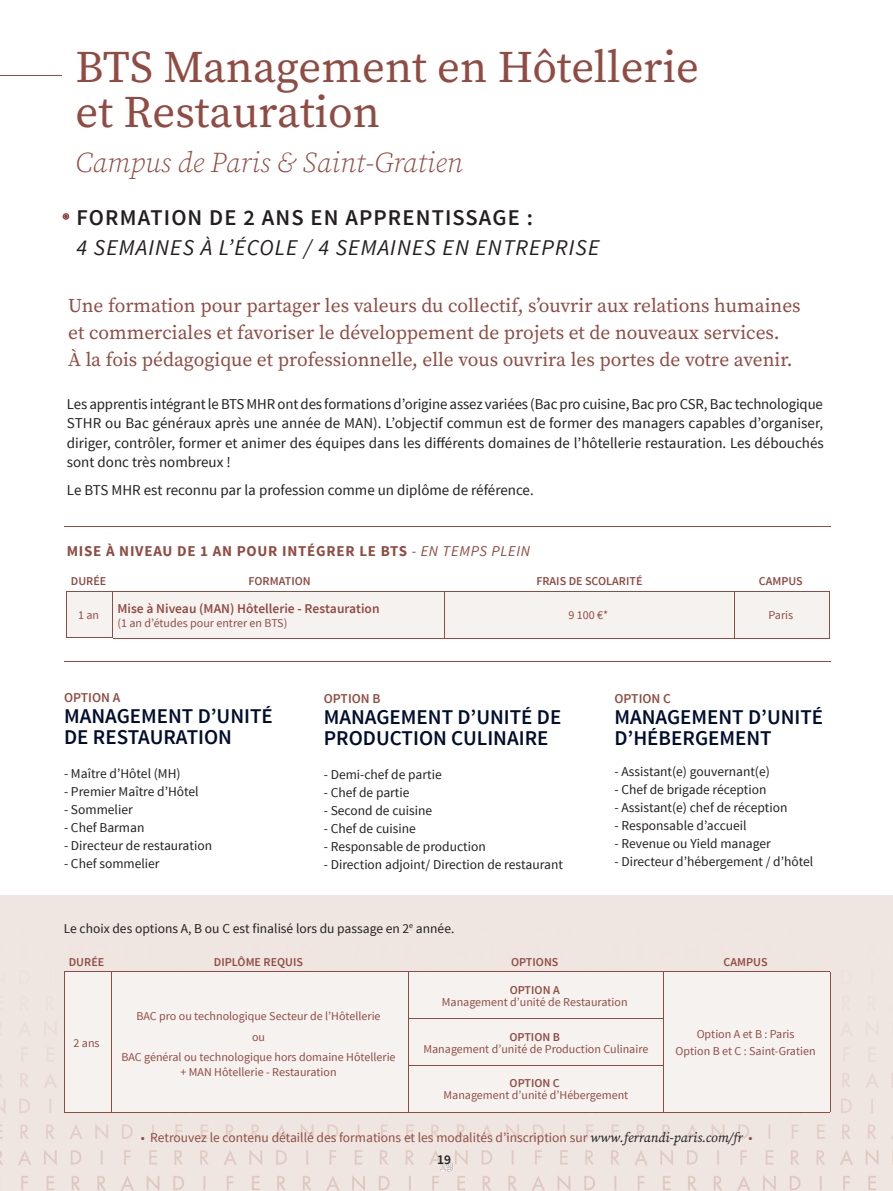
<style>
.page{position:relative;width:893px;height:1191px;background:#fff}
.page>*{position:absolute;margin:0;border:0;box-sizing:border-box;transform-origin:0 0}
.t1{font:45px/45px "Source Serif Variable";color:#904c43}
.t2{font:italic 28.5px "Source Serif Variable";color:#904c43}
.t3{font:italic 22.5px "Source Sans Pro";letter-spacing:.05em;color:#231f20}
.t4{font:600 22.5px "Source Sans Pro";letter-spacing:.05em;color:#231f20}
.t5{font:600 21px/21px "Source Sans Pro";color:#000d2e}
.t6{font:19.5px/27px "Source Serif Variable";color:#904c43}
.t7{font:15px/19.5px "Source Sans Pro";color:#231f20;text-align:justify}
.t8{font:700 15px "Source Sans Pro";letter-spacing:.05em;color:#904c43}
.t9{font:13.5px "Source Sans Pro";color:#231f20}
.t10{font:13.5px/22px "Source Sans Pro";color:#904c43;text-align:center}
.t11{font:600 13.5px "Source Sans Pro";color:#904c43}
.t12{font:600 13.5px "Source Sans Pro";color:#231f20}
.t13{font:12px/20.5px "Source Sans Pro";color:#904c43;text-align:center}
.t14{font:600 12px "Source Sans Pro";color:#904c43}
.s1{font-weight:400;font-style:italic}
.s2{font-family:"Source Serif Variable";font-style:italic;color:#231f20}
.s3{font-weight:600;color:#231f20}
</style>
<div class="page">
<div style="left:0;top:896px;width:893px;height:295px;background:#efe5e1"></div>
<hr style="left:0;top:75px;width:62px;height:1px;background:#904c43">
<div style="left:65px;top:972px;width:765px;height:140px;background:#f6f2f0"></div>
<hr style="left:64px;top:972px;width:1px;height:46px;background:#904c43">
<hr style="left:64px;top:1018px;width:1px;height:47px;background:#904c43">
<hr style="left:64px;top:1065px;width:1px;height:47px;background:#904c43">
<hr style="left:64px;top:971px;width:47px;height:1px;background:#904c43">
<hr style="left:111px;top:972px;width:1px;height:46px;background:#904c43">
<hr style="left:111px;top:1018px;width:1px;height:47px;background:#904c43">
<hr style="left:111px;top:1065px;width:1px;height:47px;background:#904c43">
<hr style="left:111px;top:971px;width:297px;height:1px;background:#904c43">
<hr style="left:408px;top:971px;width:255px;height:1px;background:#904c43">
<hr style="left:408px;top:972px;width:1px;height:46px;background:#904c43">
<hr style="left:408px;top:1018px;width:1px;height:47px;background:#904c43">
<hr style="left:408px;top:1065px;width:1px;height:47px;background:#904c43">
<hr style="left:64px;top:1112px;width:47px;height:1px;background:#904c43">
<hr style="left:408px;top:1018px;width:255px;height:1px;background:#904c43">
<hr style="left:408px;top:1065px;width:255px;height:1px;background:#904c43">
<hr style="left:111px;top:1112px;width:297px;height:1px;background:#904c43">
<hr style="left:408px;top:1112px;width:255px;height:1px;background:#904c43">
<hr style="left:663px;top:971px;width:167px;height:1px;background:#904c43">
<hr style="left:663px;top:972px;width:1px;height:46px;background:#904c43">
<hr style="left:830px;top:972px;width:1px;height:46px;background:#904c43">
<hr style="left:663px;top:1018px;width:1px;height:47px;background:#904c43">
<hr style="left:830px;top:1018px;width:1px;height:47px;background:#904c43">
<hr style="left:663px;top:1065px;width:1px;height:47px;background:#904c43">
<hr style="left:830px;top:1065px;width:1px;height:47px;background:#904c43">
<hr style="left:663px;top:1112px;width:167px;height:1px;background:#904c43">
<div style="left:113px;top:592px;width:716px;height:46px;background:#f6f2f0"></div>
<hr style="left:735px;top:591px;width:94px;height:1px;background:#904c43">
<hr style="left:735px;top:591px;width:1px;height:47px;background:#904c43">
<hr style="left:829px;top:591px;width:1px;height:47px;background:#904c43">
<hr style="left:735px;top:638px;width:94px;height:1px;background:#904c43">
<hr style="left:113px;top:591px;width:331px;height:1px;background:#904c43">
<hr style="left:444px;top:591px;width:291px;height:1px;background:#904c43">
<hr style="left:444px;top:591px;width:1px;height:47px;background:#904c43">
<hr style="left:113px;top:638px;width:331px;height:1px;background:#904c43">
<hr style="left:444px;top:638px;width:291px;height:1px;background:#904c43">
<div style="left:67px;top:591px;width:46px;height:47px;background:#f6f2f0"></div>
<hr style="left:67px;top:591px;width:46px;height:1px;background:#904c43">
<hr style="left:67px;top:591px;width:1px;height:47px;background:#904c43">
<hr style="left:112px;top:591px;width:1px;height:47px;background:#904c43">
<hr style="left:67px;top:638px;width:46px;height:1px;background:#904c43">
<hr style="left:65px;top:661px;width:766px;height:1px;background:#904c43">
<hr style="left:65px;top:527px;width:766px;height:1px;background:#904c43">
<svg style="left:63px;top:213px;width:6px;height:7px"></svg>
<h1 class="t1" style="left:75px;top:44px;width:625px">BTS Management en Hôtellerie et Restauration</h1>
<h2 class="t2" style="left:75px;top:143px;width:389px">Campus de Paris &amp; Saint-Gratien</h2>
<h3 class="t4" style="left:77px;top:203px;width:458px">FORMATION DE 2 ANS EN APPRENTISSAGE :</h3>
<h3 class="t3" style="left:77px;top:233px;width:524px">4 SEMAINES À L’ÉCOLE / 4 SEMAINES EN ENTREPRISE</h3>
<p class="t6" style="left:68px;top:291px;width:734px">Une formation pour partager les valeurs du collectif, s’ouvrir aux relations humaines et commerciales et favoriser le développement de projets et de nouveaux services.<br>À la fois pédagogique et professionnelle, elle vous ouvrira les portes de votre avenir.</p>
<p class="t7" style="left:67px;top:394px;width:758px">Les apprentis intégrant le BTS MHR ont des formations d’origine assez variées (Bac pro cuisine, Bac pro CSR, Bac technologique STHR ou Bac généraux après une année de MAN). L’objectif commun est de former des managers capables d’organiser, diriger, contrôler, former et animer des équipes dans les différents domaines de l’hôtellerie restauration. Les débouchés sont donc très nombreux !</p>
<p class="t7" style="left:67px;top:480px;width:468px">Le BTS MHR est reconnu par la profession comme un diplôme de référence.</p>
<p class="t8" style="left:67px;top:541px;width:465px">MISE À NIVEAU DE 1 AN POUR INTÉGRER LE BTS <span class="s1">- EN TEMPS PLEIN</span></p>
<p class="t14" style="left:71px;top:573px;width:37px">DURÉE</p>
<p class="t13" style="left:78px;top:605px;width:23px">1 an</p>
<p class="t14" style="left:249px;top:574px;width:64px">FORMATION</p>
<p class="t14" style="left:536px;top:574px;width:108px">FRAIS DE SCOLARITÉ</p>
<p class="t14" style="left:759px;top:574px;width:45px">CAMPUS</p>
<p class="t11" style="left:117px;top:600px;width:264px">Mise à Niveau (MAN) Hôtellerie - Restauration</p>
<p class="t13" style="left:117px;top:612px;width:171px">(1 an d’études pour entrer en BTS)</p>
<p class="t13" style="left:569px;top:605px;width:41px">9 100 €*</p>
<p class="t13" style="left:768px;top:605px;width:26px">Paris</p>
<p class="t11" style="left:64px;top:689px;width:58px">OPTION A</p>
<h3 class="t5" style="left:64px;top:706px;width:210px">MANAGEMENT D’UNITÉ<br>DE RESTAURATION</h3>
<p class="t9" style="left:64px;top:765px;width:118px">- Maître d’Hôtel (MH)</p>
<p class="t9" style="left:64px;top:783px;width:136px">- Premier Maître d’Hôtel</p>
<p class="t9" style="left:64px;top:801px;width:70px">- Sommelier</p>
<p class="t9" style="left:64px;top:819px;width:82px">- Chef Barman</p>
<p class="t9" style="left:64px;top:837px;width:150px">- Directeur de restauration</p>
<p class="t9" style="left:64px;top:855px;width:97px">- Chef sommelier</p>
<p class="t11" style="left:324px;top:689px;width:58px">OPTION B</p>
<h3 class="t5" style="left:324px;top:706px;width:239px">MANAGEMENT D’UNITÉ DE<br>PRODUCTION CULINAIRE</h3>
<p class="t9" style="left:324px;top:766px;width:119px">- Demi-chef de partie</p>
<p class="t9" style="left:324px;top:784px;width:87px">- Chef de partie</p>
<p class="t9" style="left:324px;top:802px;width:110px">- Second de cuisine</p>
<p class="t9" style="left:324px;top:820px;width:94px">- Chef de cuisine</p>
<p class="t9" style="left:324px;top:838px;width:163px">- Responsable de production</p>
<p class="t9" style="left:324px;top:856px;width:241px">- Direction adjoint/ Direction de restaurant</p>
<p class="t9" style="left:64px;top:919px;width:392px">Le choix des options A, B ou C est finalisé lors du passage en 2<sup>e</sup> année.</p>
<p class="t11" style="left:614px;top:689px;width:58px">OPTION C</p>
<h3 class="t5" style="left:614px;top:706px;width:210px">MANAGEMENT D’UNITÉ<br>D’HÉBERGEMENT</h3>
<p class="t9" style="left:614px;top:763px;width:157px">- Assistant(e) gouvernant(e)</p>
<p class="t9" style="left:614px;top:781px;width:154px">- Chef de brigade réception</p>
<p class="t9" style="left:614px;top:799px;width:175px">- Assistant(e) chef de réception</p>
<p class="t9" style="left:614px;top:817px;width:134px">- Responsable d’accueil</p>
<p class="t9" style="left:614px;top:835px;width:158px">- Revenue ou Yield manager</p>
<p class="t9" style="left:614px;top:853px;width:200px">- Directeur d’hébergement / d’hôtel</p>
<p class="t14" style="left:69px;top:954px;width:37px">DURÉE</p>
<p class="t14" style="left:214px;top:954px;width:91px">DIPLÔME REQUIS</p>
<p class="t14" style="left:511px;top:954px;width:49px">OPTIONS</p>
<p class="t14" style="left:724px;top:954px;width:45px">CAMPUS</p>
<p class="t13" style="left:73px;top:1032px;width:28px">2 ans</p>
<p class="t13" style="left:121px;top:1006px;width:276px">BAC pro ou technologique Secteur de l’Hôtellerie<br>ou<br>BAC général ou technologique hors domaine Hôtellerie</p>
<p class="t13" style="left:180px;top:1062px;width:158px">+ MAN Hôtellerie - Restauration</p>
<p class="t14" style="left:510px;top:982px;width:52px">OPTION A</p>
<p class="t13" style="left:442px;top:991px;width:187px">Management d’unité de Restauration</p>
<p class="t14" style="left:509px;top:1029px;width:52px">OPTION B</p>
<p class="t13" style="left:423px;top:1038px;width:226px">Management d’unité de Production Culinaire</p>
<p class="t14" style="left:510px;top:1075px;width:52px">OPTION C</p>
<p class="t13" style="left:443px;top:1085px;width:186px">Management d’unité d’Hébergement</p>
<p class="t13" style="left:676px;top:1026px;width:142px;line-height:16.5px">Option A et B : Paris<br>Option B et C : Saint-Gratien</p>
<p class="t10" style="left:141px;top:1126px;width:613px">• Retrouvez le contenu détaillé des formations et les modalités d’inscription sur <span class="s2">www.ferrandi-paris.com/fr</span> •<br><span class="s3">19</span></p>
<p class="t12" style="left:440px;top:1158px;width:15px">19</p>
</div>
